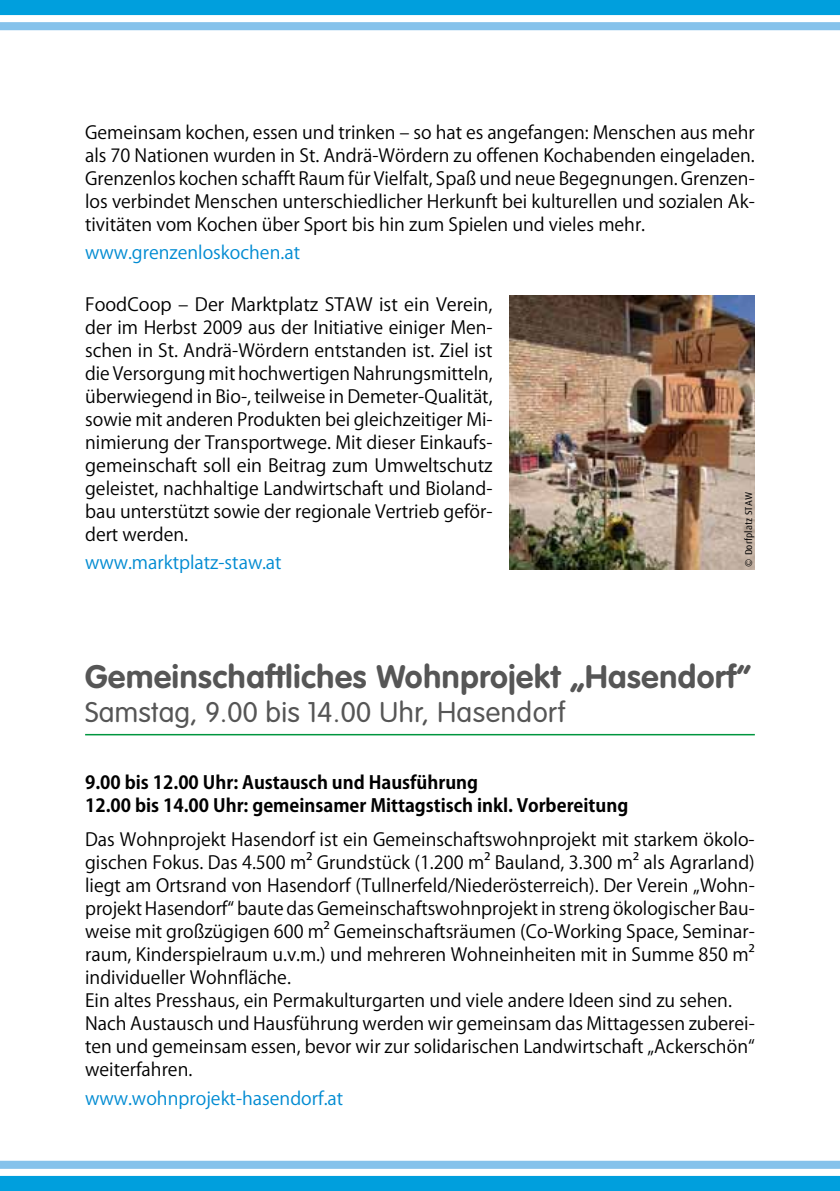
<style>
.page{position:relative;width:840px;height:1191px;background:#fff}
.page>*{position:absolute;margin:0;border:0;box-sizing:border-box;transform-origin:0 0}
.t1{font:700 32px "VAG Rounded Std";letter-spacing:.02em;color:#565656}
.t2{font:300 28px "VAG Rounded Std";letter-spacing:.02em;color:#565656}
.t3{font:18px/23px "Koz Go Pro";color:#000;text-align:justify}
.t4{font:700 18px/23px "Koz Go Pro";color:#000}
.t5{font:18px "Koz Go Pro";color:#008bd2}
.t6{font:10px "Dax";color:#000}
</style>
<div class="page">
<div style="left:0;top:1175px;width:839px;height:16px;background:#009fdd"></div>
<svg style="left:0;top:1160px;width:839px;height:8px;background:#90c7ec"></svg>
<div style="left:0;top:0;width:839px;height:15px;background:#009fdd"></div>
<svg style="left:0;top:22px;width:839px;height:8px;background:#87c3eb"></svg>
<img style="left:509px;top:296px;width:245px;height:273px">
<hr style="left:85px;top:734px;width:669px;height:1px;background:#00963f">
<p class="t3" style="left:85px;top:121px;width:670px">Gemeinsam kochen, essen und trinken – so hat es angefangen: Menschen aus mehr als 70 Nationen wurden in St. Andrä-Wördern zu offenen Kochabenden eingeladen.<br>Grenzenlos kochen schafft Raum für Vielfalt, Spaß und neue Begegnungen. Grenzen&shy;los verbindet Menschen unterschiedlicher Herkunft bei kulturellen und sozialen Ak&shy;tivitäten vom Kochen über Sport bis hin zum Spielen und vieles mehr.</p>
<p class="t5" style="left:85px;top:241px;width:216px">www.grenzenloskochen.at</p>
<p class="t3" style="left:85px;top:293px;width:409px">FoodCoop – Der Marktplatz STAW ist ein Verein, der im Herbst 2009 aus der Initiative einiger Men&shy;schen in St. Andrä-Wördern entstanden ist. Ziel ist die Versorgung mit hochwertigen Nahrungsmitteln, überwiegend in Bio-, teilweise in Demeter-Qualität, sowie mit anderen Produkten bei gleichzeitiger Mi&shy;nimierung der Transportwege. Mit dieser Einkaufs&shy;gemeinschaft soll ein Beitrag zum Umweltschutz geleistet, nachhaltige Landwirtschaft und Bioland&shy;bau unterstützt sowie der regionale Vertrieb geför&shy;dert werden.</p>
<p class="t5" style="left:85px;top:551px;width:198px">www.marktplatz-staw.at</p>
<p class="t6" style="left:742px;top:566px;width:76px;rotate:-90deg">© Dorfplatz STAW</p>
<h1 class="t1" style="left:85px;top:658px;width:667px">Gemeinschaftliches Wohnprojekt „Hasendorf“</h1>
<h2 class="t2" style="left:85px;top:696px;width:481px">Samstag, 9.00 bis 14.00 Uhr, Hasendorf</h2>
<p class="t4" style="left:85px;top:772px;width:544px">9.00 bis 12.00 Uhr: Austausch und Hausführung<br>12.00 bis 14.00 Uhr: gemeinsamer Mittagstisch inkl. Vorbereitung</p>
<p class="t3" style="left:85px;top:828px;width:671px;text-align:left">Das Wohnprojekt Hasendorf ist ein Gemeinschaftswohnprojekt mit starkem ökolo&shy;gischen Fokus. Das 4.500 m² Grundstück (1.200 m² Bauland, 3.300 m² als Agrarland) liegt am Ortsrand von Hasendorf (Tullnerfeld/Niederösterreich). Der Verein „Wohn&shy;projekt Hasendorf“ baute das Gemeinschaftswohnprojekt in streng ökologischer Bau&shy;weise mit großzügigen 600 m² Gemeinschaftsräumen (Co-Working Space, Seminar&shy;raum, Kinderspielraum u.v.m.) und mehreren Wohneinheiten mit in Summe 850 m² individueller Wohnfläche.<br>Ein altes Presshaus, ein Permakulturgarten und viele andere Ideen sind zu sehen.<br>Nach Austausch und Hausführung werden wir gemeinsam das Mittagessen zuberei&shy;ten und gemeinsam essen, bevor wir zur solidarischen Landwirtschaft „Ackerschön“ weiterfahren.</p>
<p class="t5" style="left:85px;top:1086px;width:259px">www.wohnprojekt-hasendorf.at</p>
</div>
